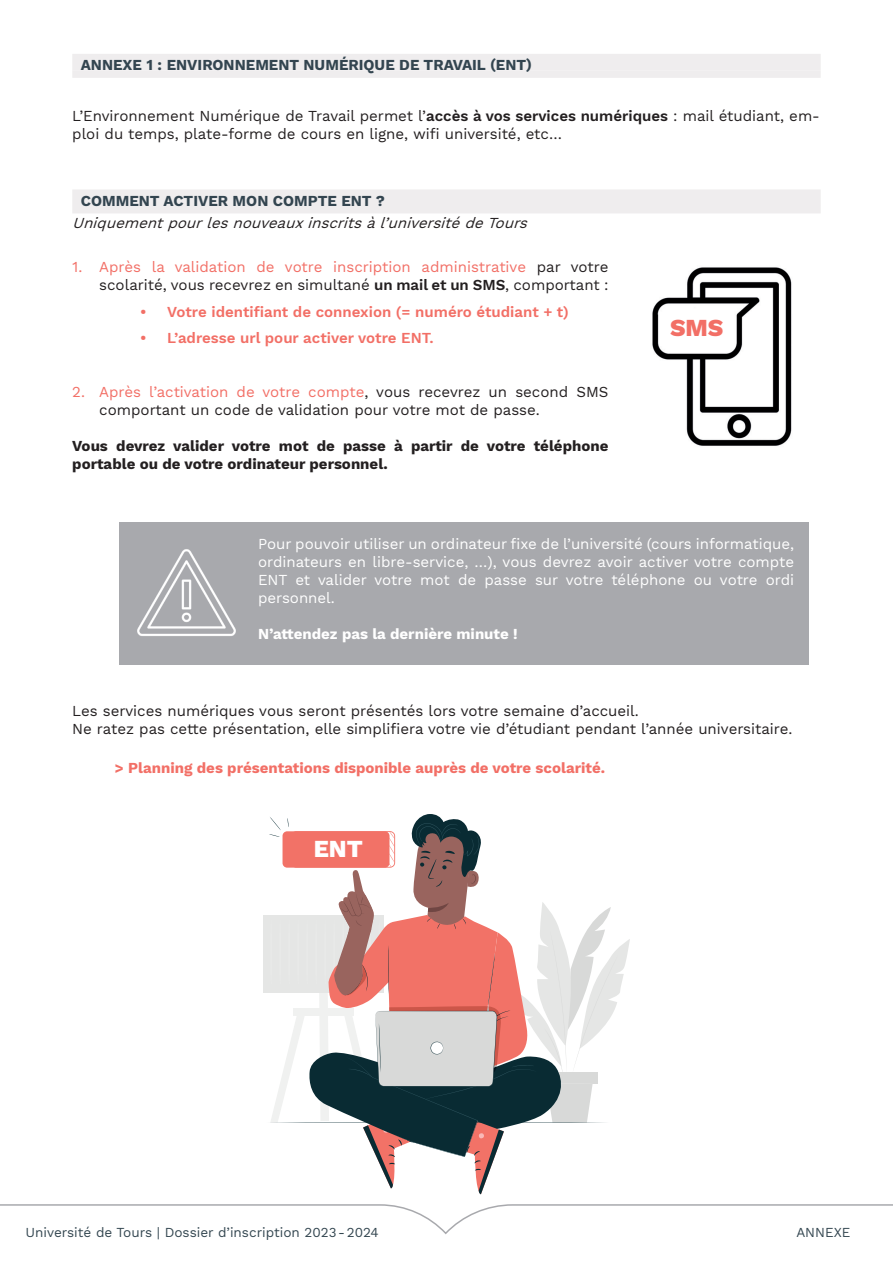
<style>
.page{position:relative;width:893px;height:1263px;background:#fff}
.page>*{position:absolute;margin:0;border:0;box-sizing:border-box;transform-origin:0 0}
.t1{font:800 24px "Work Sans";color:#f26f66}
.t2{font:800 24px "Work Sans";color:#fff}
.t3{font:15px/18px "Work Sans";color:#231f20}
.t4{font:15px/18px "Work Sans";color:#fff;text-align:justify}
.t5{font:700 15px/18px "Work Sans";color:#231f20}
.t6{font:600 15px "Work Sans";color:#f26f66}
.TITRE_VERT{font:700 15px "Work Sans";color:#334550}
.t7{font:700 15px "Work Sans";color:#f26f66}
.t8{font:italic 15px "Work Sans";color:#231f20}
.t9{font:700 15px "Work Sans";color:#fff}
.t10{font:13.5px "Work Sans";color:#334650}
.s1{font-weight:600}
.s2{color:#f26f66}
</style>
<div class="page">
<svg style="left:0;top:1204px;width:893px;height:31px"></svg>
<div style="left:72px;top:54px;width:749px;height:16px;background:#efedee"></div>
<div style="left:72px;top:70px;width:749px;height:8px;background:#efedee"></div>
<div style="left:72px;top:189px;width:749px;height:17px;background:#efedee"></div>
<div style="left:72px;top:206px;width:749px;height:7px;background:#efedee"></div>
<img style="left:652px;top:267px;width:140px;height:179px">
<div style="left:119px;top:522px;width:690px;height:143px;background:#a8a9ad"></div>
<img style="left:137px;top:549px;width:99px;height:87px">
<div style="left:263px;top:915px;width:121px;height:77px;background:#e5e6e5"></div>
<svg style="left:267px;top:814px;width:363px;height:380px"></svg>
<p class="TITRE_VERT" style="left:81px;top:57px;width:453px">ANNEXE 1 : ENVIRONNEMENT NUMÉRIQUE DE TRAVAIL (ENT)</p>
<p class="t3" style="left:72px;top:107px;width:749px">L’Environnement Numérique de Travail permet l’<span class="s1">accès à vos services numériques</span> : mail étudiant, em&shy;ploi du temps, plate-forme de cours en ligne, wifi université, etc…</p>
<p class="TITRE_VERT" style="left:81px;top:192px;width:306px">COMMENT ACTIVER MON COMPTE ENT ?</p>
<p class="t8" style="left:72px;top:214px;width:462px">Uniquementpourlesnouveauxinscritsàl’universitédeTours</p>
<p class="t3" style="left:72px;top:259px;width:538px;text-align:right"><span class="s2">1. Après la validation de votre inscription administrative</span> par votre scolarité, vous recevrez en simultané <span class="s1">un mail et un SMS</span>, comportant :</p>
<p class="t6" style="left:140px;top:303px;width:430px">• Votre identifiant de connexion (= numéro étudiant + t)</p>
<p class="t6" style="left:140px;top:329px;width:295px">• L’adresse url pour activer votre ENT.</p>
<p class="t3" style="left:99px;top:384px;width:511px;text-indent:-27px"><span class="s2">2. Après l’activation de votre compte</span>, vous recevrez un second SMS comportant un code de validation pour votre mot de passe.</p>
<p class="t5" style="left:72px;top:438px;width:538px">Vous devrez valider votre mot de passe à partir de votre téléphone portable ou de votre ordinateur personnel.</p>
<p class="t1" style="left:670px;top:314px;width:55px">SMS</p>
<p class="t4" style="left:258px;top:535px;width:538px">Pour pouvoir utiliser un ordinateur fixe de l’université (cours informatique, ordinateurs en libre-service, …), vous devrez avoir activer votre compte ENT et valider votre mot de passe sur votre téléphone ou votre ordi personnel.</p>
<p class="t9" style="left:258px;top:625px;width:261px">N’attendez pas la dernière minute !</p>
<p class="t3" style="left:72px;top:702px;width:568px">Les services numériques vous seront présentés lors votre semaine d’accueil.</p>
<p class="t3" style="left:72px;top:720px;width:722px">Ne ratez pas cette présentation, elle simplifiera votre vie d’étudiant pendant l’année universitaire.</p>
<p class="t7" style="left:115px;top:759px;width:492px">&gt; Planning des présentations disponible auprès de votre scolarité.</p>
<p class="t2" style="left:314px;top:835px;width:51px">ENT</p>
<p class="t10" style="left:26px;top:1225px;width:355px">Université de Tours | Dossier d’inscription 2023-2024</p>
<p class="t10" style="left:796px;top:1225px;width:56px">ANNEXE</p>
</div>
